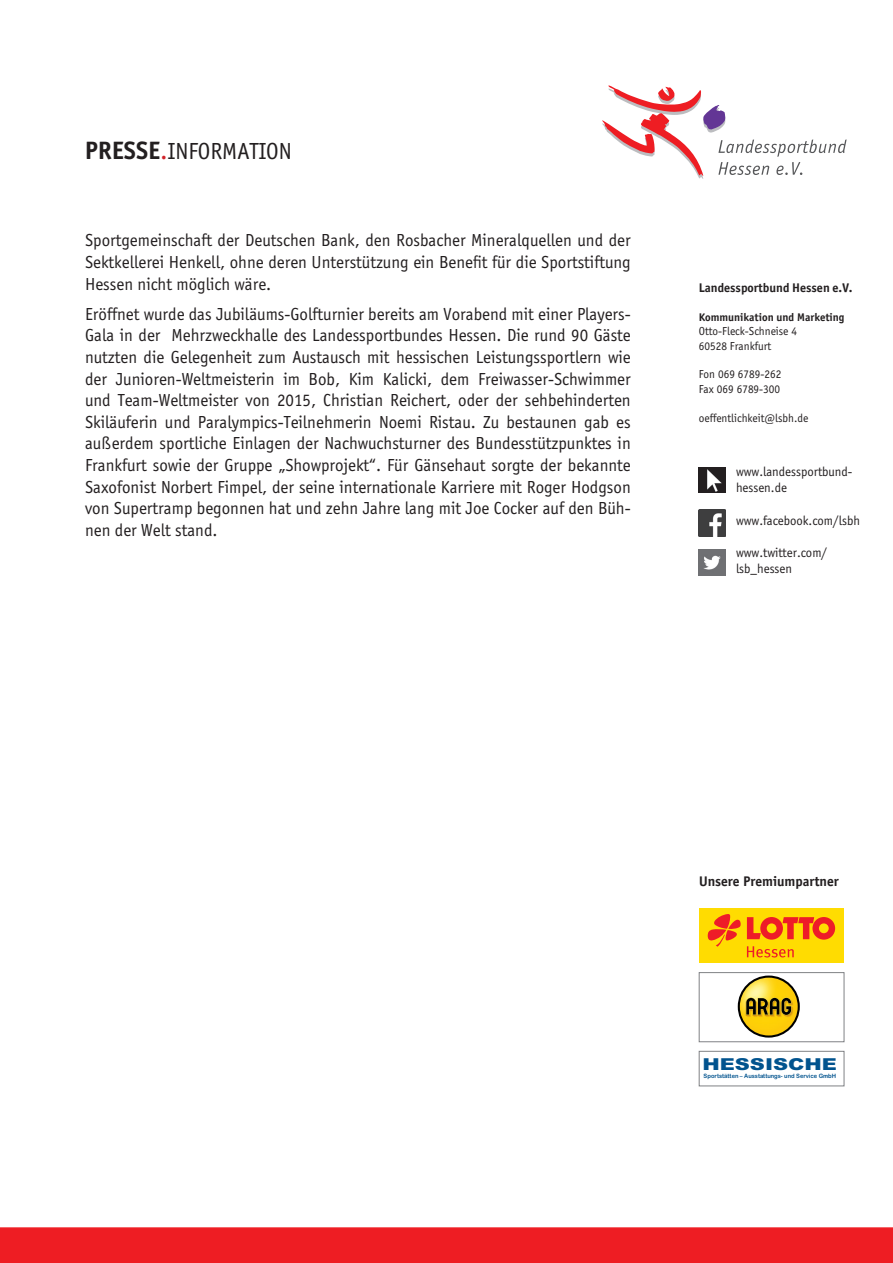
<style>
.page{position:relative;width:893px;height:1263px;background:#fff}
.page>*{position:absolute;margin:0;border:0;box-sizing:border-box;transform-origin:0 0}
.t1{font:24px "Sportiv";color:#231f20}
.Grundtext{font:18px/21.6px "Sportiv";color:#231f20;text-align:justify}
.t2{font:900 16.5px "Arial";color:#01538e;scale:1.27 1}
.t3{font:700 15px "Sportiv";color:#231f20}
.t4{font:13.5px/16.2px "Sportiv";color:#231f20}
.t5{font:700 13.5px "Sportiv";color:#231f20}
.t6{font:12px/14.4px "Sportiv";color:#231f20}
.t7{font:700 12px "Sportiv";color:#231f20}
.t8{font:6px "Arial Rounded MT Bold";color:#01538e;scale:.96 1}
.s1{font-weight:700;font-size:27px}
.s2{font-size:27px;color:#d1232a}
</style>
<div class="page">
<div style="left:0;top:1227px;width:893px;height:36px;background:#ee1d23"></div>
<svg style="left:602px;top:85px;width:245px;height:94px"></svg>
<div style="left:699px;top:908px;width:145px;height:54px;background:#ffdc01"></div>
<svg style="left:747px;top:917px;width:88px;height:23px"></svg>
<svg style="left:708px;top:914px;width:33px;height:33px"></svg>
<svg style="left:747px;top:946px;width:47px;height:11px"></svg>
<svg style="left:738px;top:975px;width:62px;height:62px"></svg>
<img style="left:740px;top:978px;width:58px;height:57px;border-radius:29px">
<svg style="left:746px;top:997px;width:45px;height:18px"></svg>
<div style="left:699px;top:972px;width:145px;height:70px;border:1px solid #808285"></div>
<div style="left:699px;top:1051px;width:145px;height:35px;border:1px solid #808285"></div>
<img style="left:699px;top:549px;width:26px;height:27px">
<img style="left:699px;top:510px;width:26px;height:26px">
<img style="left:699px;top:467px;width:26px;height:26px">
<h1 class="t1" style="left:85px;top:138px;width:209px"><span class="s1">PRESSE</span><span class="s2">.</span>INFORMATION</h1>
<p class="Grundtext" style="left:85px;top:230px;width:547px">Sportgemeinschaft der Deutschen Bank, den Rosbacher Mineralquellen und der Sektkellerei Henkell, ohne deren Unterstützung ein Benefit für die Sportstiftung Hessen nicht möglich wäre.</p>
<p class="Grundtext" style="left:85px;top:303px;width:547px">Eröffnet wurde das Jubiläums-Golfturnier bereits am Vorabend mit einer Players-Gala in der Mehrzweckhalle des Landessportbundes Hessen. Die rund 90 Gäste nutzten die Gelegenheit zum Austausch mit hessischen Leistungssportlern wie der Junioren-Weltmeisterin im Bob, Kim Kalicki, dem Freiwasser-Schwimmer und Team-Weltmeister von 2015, Christian Reichert, oder der sehbehinderten Skiläuferin und Paralympics-Teilnehmerin Noemi Ristau. Zu bestaunen gab es außerdem sportliche Einlagen der Nachwuchsturner des Bundesstützpunktes in Frankfurt sowie der Gruppe „Showprojekt“. Für Gänsehaut sorgte der bekannte Saxofonist Norbert Fimpel, der seine internationale Karriere mit Roger Hodgson von Supertramp begonnen hat und zehn Jahre lang mit Joe Cocker auf den Büh&shy;nen der Welt stand.</p>
<p class="t5" style="left:699px;top:280px;width:155px">Landessportbund Hessen e.V.</p>
<p class="t7" style="left:699px;top:310px;width:147px">Kommunikation und Marketing</p>
<p class="t6" style="left:699px;top:324px;width:100px">Otto-Fleck-Schneise 4<br>60528 Frankfurt</p>
<p class="t6" style="left:699px;top:367px;width:84px">Fon 069 6789-262<br>Fax 069 6789-300</p>
<p class="t6" style="left:699px;top:410px;width:111px">oeffentlichkeit@lsbh.de</p>
<p class="t4" style="left:736px;top:464px;width:118px">www.landessportbund&shy;hessen.de</p>
<p class="t4" style="left:736px;top:512px;width:125px">www.facebook.com/lsbh</p>
<p class="t4" style="left:736px;top:545px;width:93px">www.twitter.com/ lsb_hessen</p>
<p class="t3" style="left:699px;top:872px;width:141px">Unsere Premiumpartner</p>
<p class="t2" style="left:702px;top:1052px;width:108px">HESSISCHE</p>
<p class="t8" style="left:704px;top:1072px;width:140px">Sportstätten – Ausstattungs- und Service GmbH</p>
</div>
